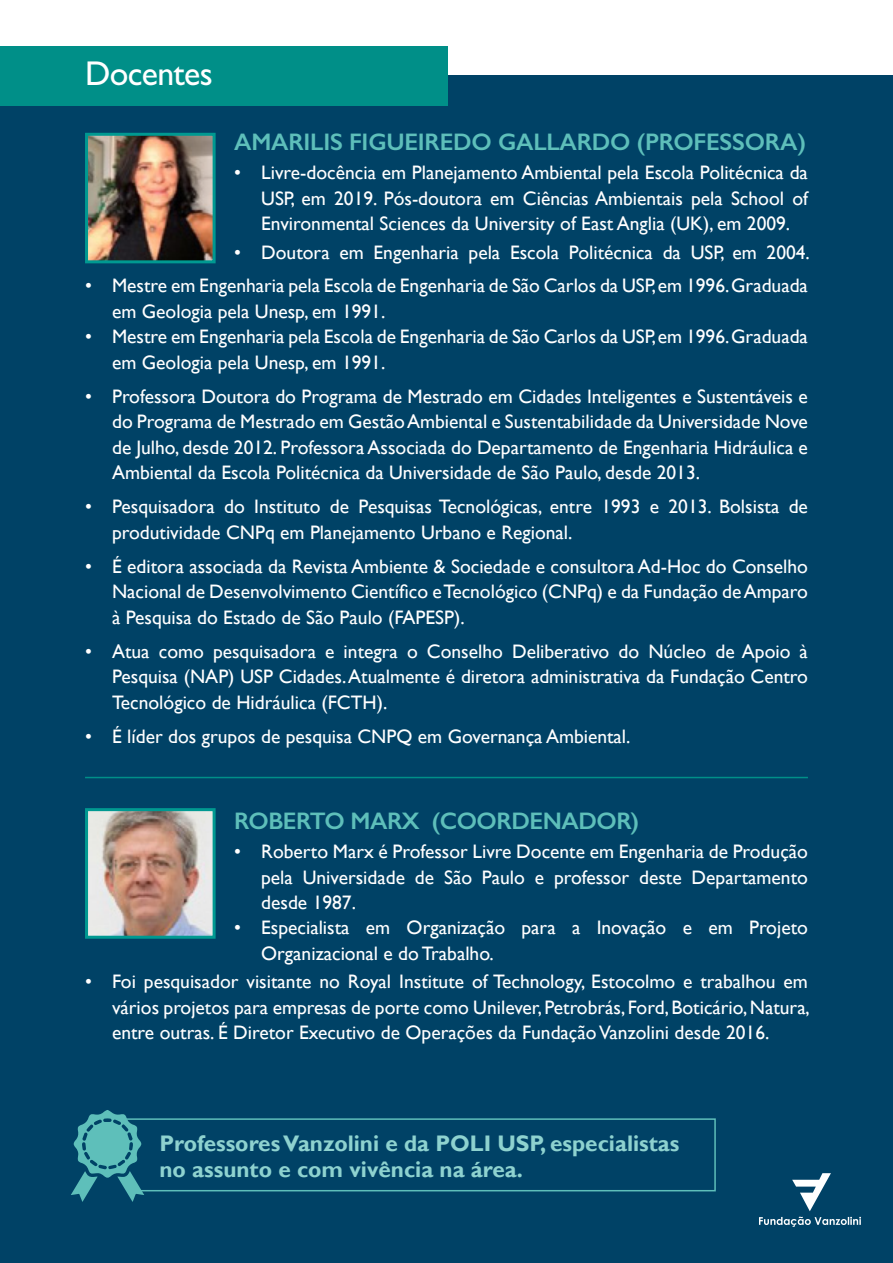
<style>
.page{position:relative;width:893px;height:1263px;background:#fff}
.page>*{position:absolute;margin:0;border:0;box-sizing:border-box;transform-origin:0 0}
.t1{font:500 34.5px "Gill Sans";letter-spacing:-.02em;color:#fff}
.t2{font:600 24px "Gill Sans";letter-spacing:-.01em;color:#5ebfba}
.t3{font:700 22.5px/25.5px "Gill Sans";color:#8ed2cf}
.t4{font:19.5px/25.5px "Gill Sans";color:#fff;text-align:justify}
</style>
<div class="page">
<div style="left:0;top:76px;width:893px;height:1187px;background:#004266"></div>
<div style="left:0;top:46px;width:447px;height:60px;background:#008f88"></div>
<svg style="left:71px;top:1110px;width:645px;height:92px"></svg>
<hr style="left:85px;top:777px;width:723px;height:1px;background:#008f88">
<img style="left:89px;top:137px;width:123px;height:122px">
<div style="left:85px;top:133px;width:131px;height:130px;border:3px solid #009991"></div>
<img style="left:89px;top:812px;width:123px;height:123px">
<div style="left:85px;top:808px;width:131px;height:131px;border:3px solid #009991"></div>
<svg style="left:792px;top:1173px;width:39px;height:38px"></svg>
<svg style="left:759px;top:1217px;width:102px;height:10px"></svg>
<h1 class="t1" style="left:85px;top:53px;width:129px">Docentes</h1>
<p class="t2" style="left:234px;top:128px;width:573px">AMARILIS FIGUEIREDO GALLARDO (PROFESSORA)</p>
<p class="t4" style="left:261px;top:160px;width:548px;text-indent:-27px">• Livre-docência em Planejamento Ambiental pela Escola Politécnica da USP, em 2019. Pós-doutora em Ciências Ambientais pela School of Environmental Sciences da University of East Anglia (UK), em 2009.</p>
<p class="t4" style="left:234px;top:241px;width:577px">• Doutora em Engenharia pela Escola Politécnica da USP, em 2004.</p>
<p class="t4" style="left:112px;top:273px;width:697px;text-indent:-27px">• Mestre em Engenharia pela Escola de Engenharia de São Carlos da USP, em 1996. Graduada em Geologia pela Unesp, em 1991.</p>
<p class="t4" style="left:112px;top:324px;width:697px;text-indent:-27px">• Mestre em Engenharia pela Escola de Engenharia de São Carlos da USP, em 1996. Graduada em Geologia pela Unesp, em 1991.</p>
<p class="t4" style="left:112px;top:384px;width:697px;text-indent:-27px">• Professora Doutora do Programa de Mestrado em Cidades Inteligentes e Sustentáveis e do Programa de Mestrado em Gestão Ambiental e Sustentabilidade da Universidade Nove de Julho, desde 2012. Professora Associada do Departamento de Engenharia Hidráulica e Ambiental da Escola Politécnica da Universidade de São Paulo, desde 2013.</p>
<p class="t4" style="left:112px;top:494px;width:697px;text-indent:-27px">• Pesquisadora do Instituto de Pesquisas Tecnológicas, entre 1993 e 2013. Bolsista de produtividade CNPq em Planejamento Urbano e Regional.</p>
<p class="t4" style="left:112px;top:554px;width:697px;text-indent:-27px">• É editora associada da Revista Ambiente &amp; Sociedade e consultora Ad-Hoc do Conselho Nacional de Desenvolvimento Científico e Tecnológico (CNPq) e da Fundação de Amparo à Pesquisa do Estado de São Paulo (FAPESP).</p>
<p class="t4" style="left:112px;top:639px;width:697px;text-indent:-27px">• Atua como pesquisadora e integra o Conselho Deliberativo do Núcleo de Apoio à Pesquisa (NAP) USP Cidades. Atualmente é diretora administrativa da Fundação Centro Tecnológico de Hidráulica (FCTH).</p>
<p class="t4" style="left:85px;top:724px;width:547px">• É líder dos grupos de pesquisa CNPQ em Governança Ambiental.</p>
<p class="t2" style="left:234px;top:806px;width:407px">ROBERTO MARX (COORDENADOR)</p>
<p class="t4" style="left:261px;top:839px;width:548px;text-indent:-27px">• Roberto Marx é Professor Livre Docente em Engenharia de Produção pela Universidade de São Paulo e professor deste Departamento desde 1987.</p>
<p class="t4" style="left:261px;top:915px;width:548px;text-indent:-27px">• Especialista em Organização para a Inovação e em Projeto<br>Organizacional e do Trabalho.</p>
<p class="t4" style="left:112px;top:969px;width:699px;text-indent:-27px">• Foi pesquisador visitante no Royal Institute of Technology, Estocolmo e trabalhou em vários projetos para empresas de porte como Unilever, Petrobrás, Ford, Boticário, Natura, entre outras. É Diretor Executivo de Operações da Fundação Vanzolini desde 2016.</p>
<p class="t3" style="left:159px;top:1131px;width:521px">Professores Vanzolini e da POLI USP, especialistas no assunto e com vivência na área.</p>
</div>
